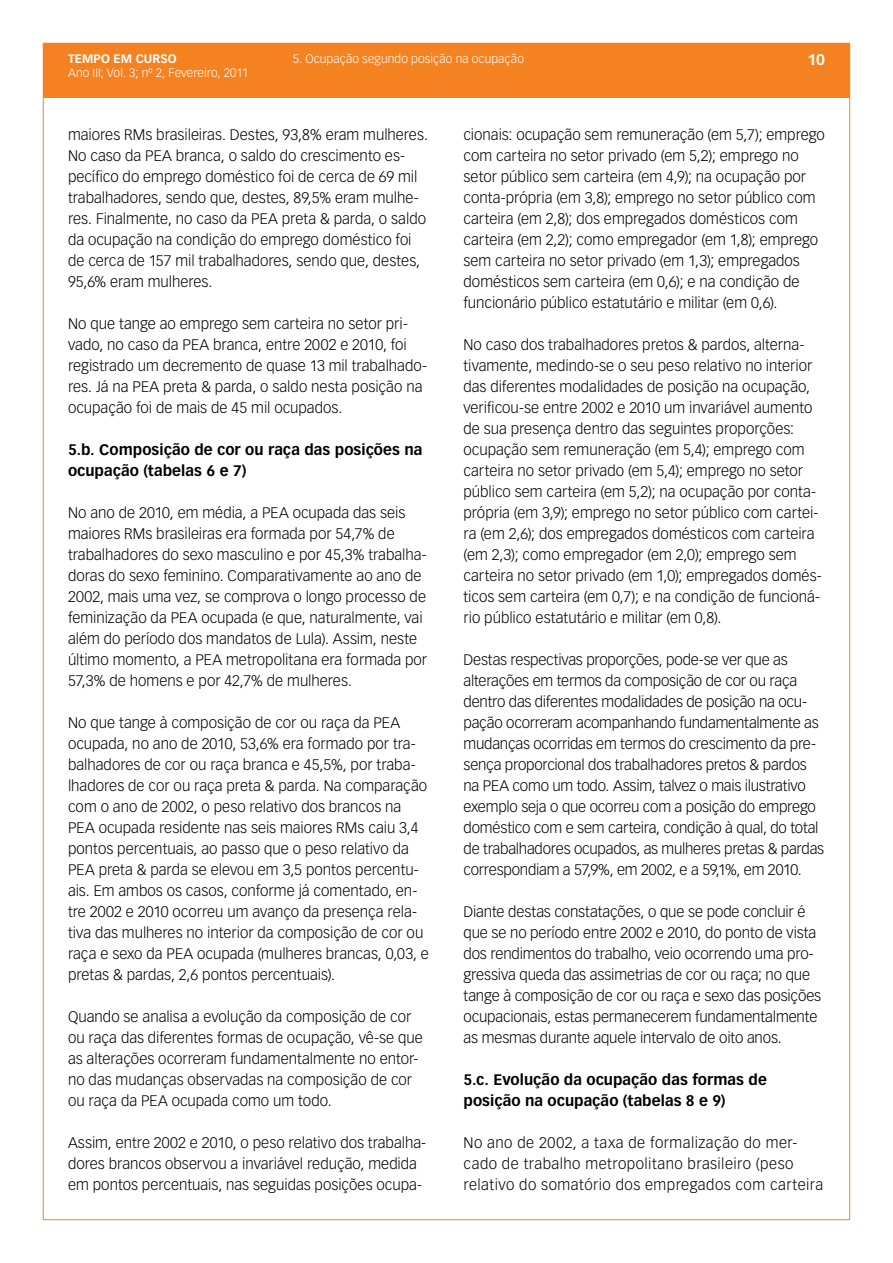
<style>
.page{position:relative;width:893px;height:1263px;background:#fff}
.page>*{position:absolute;margin:0;border:0;box-sizing:border-box;transform-origin:0 0}
.t1{font:300 15px/21px "Vectora LT Std";color:#000}
.t2{font:300 15px/21px "Vectora LT Std";letter-spacing:.03em;color:#000}
.t3{font:700 15px/21px "Vectora LT Std";letter-spacing:.005em;color:#000}
.t4{font:700 15px "Vectora LT Std";color:#fff}
.t5{font:300 12px "Vectora LT Std";letter-spacing:.01em;color:#fff}
.t6{font:700 12px "Vectora LT Std";letter-spacing:.01em;color:#fff}
</style>
<div class="page">
<div style="left:43px;top:43px;width:806px;height:55px;background:#f58220"></div>
<p class="t5" style="left:293px;top:52px;width:233px">5. Ocupação segundo posição na ocupação</p>
<p class="t6" style="left:68px;top:51px;width:110px">TEMPO EM CURSO</p>
<p class="t4" style="left:808px;top:51px;width:19px">10</p>
<p class="t5" style="left:68px;top:66px;width:182px">Ano III; Vol. 3; nº 2, Fevereiro, 2011</p>
<p class="t1" style="left:68px;top:124px;width:361px">maiores RMs brasileiras. Destes, 93,8% eram mulheres.<br>No caso da PEA branca, o saldo do crescimento es&shy;pecífico do emprego doméstico foi de cerca de 69 mil trabalhadores, sendo que, destes, 89,5% eram mulhe&shy;res. Finalmente, no caso da PEA preta &amp; parda, o saldo da ocupação na condição do emprego doméstico foi de cerca de 157 mil trabalhadores, sendo que, destes, 95,6% eram mulheres.</p>
<p class="t1" style="left:68px;top:313px;width:361px">No que tange ao emprego sem carteira no setor pri&shy;vado, no caso da PEA branca, entre 2002 e 2010, foi registrado um decremento de quase 13 mil trabalhado&shy;res. Já na PEA preta &amp; parda, o saldo nesta posição na ocupação foi de mais de 45 mil ocupados.</p>
<p class="t3" style="left:68px;top:439px;width:356px">5.b. Composição de cor ou raça das posições na ocupação (tabelas 6 e 7)</p>
<p class="t1" style="left:68px;top:502px;width:361px">No ano de 2010, em média, a PEA ocupada das seis maiores RMs brasileiras era formada por 54,7% de trabalhadores do sexo masculino e por 45,3% trabalha&shy;doras do sexo feminino. Comparativamente ao ano de 2002, mais uma vez, se comprova o longo processo de feminização da PEA ocupada (e que, naturalmente, vai além do período dos mandatos de Lula). Assim, neste último momento, a PEA metropolitana era formada por 57,3% de homens e por 42,7% de mulheres.</p>
<p class="t1" style="left:68px;top:712px;width:362px">No que tange à composição de cor ou raça da PEA ocupada, no ano de 2010, 53,6% era formado por tra&shy;balhadores de cor ou raça branca e 45,5%, por traba&shy;lhadores de cor ou raça preta &amp; parda. Na comparação com o ano de 2002, o peso relativo dos brancos na PEA ocupada residente nas seis maiores RMs caiu 3,4 pontos percentuais, ao passo que o peso relativo da PEA preta &amp; parda se elevou em 3,5 pontos percentu&shy;ais. Em ambos os casos, conforme já comentado, en&shy;tre 2002 e 2010 ocorreu um avanço da presença rela&shy;tiva das mulheres no interior da composição de cor ou raça e sexo da PEA ocupada (mulheres brancas, 0,03, e pretas &amp; pardas, 2,6 pontos percentuais).</p>
<p class="t1" style="left:68px;top:1006px;width:356px">Quando se analisa a evolução da composição de cor ou raça das diferentes formas de ocupação, vê-se que as alterações ocorreram fundamentalmente no entor&shy;no das mudanças observadas na composição de cor ou raça da PEA ocupada como um todo.</p>
<p class="t1" style="left:68px;top:1132px;width:360px">Assim, entre 2002 e 2010, o peso relativo dos trabalha&shy;dores brancos observou a invariável redução, medida em pontos percentuais, nas seguidas posições ocupa-</p>
<p class="t1" style="left:463px;top:124px;width:363px">cionais: ocupação sem remuneração (em 5,7); emprego com carteira no setor privado (em 5,2); emprego no setor público sem carteira (em 4,9); na ocupação por conta-própria (em 3,8); emprego no setor público com carteira (em 2,8); dos empregados domésticos com carteira (em 2,2); como empregador (em 1,8); emprego sem carteira no setor privado (em 1,3); empregados domésticos sem carteira (em 0,6); e na condição de funcionário público estatutário e militar (em 0,6).</p>
<p class="t1" style="left:463px;top:334px;width:360px">No caso dos trabalhadores pretos &amp; pardos, alterna&shy;tivamente, medindo-se o seu peso relativo no interior das diferentes modalidades de posição na ocupação, verificou-se entre 2002 e 2010 um invariável aumento de sua presença dentro das seguintes proporções: ocupação sem remuneração (em 5,4); emprego com carteira no setor privado (em 5,4); emprego no setor público sem carteira (em 5,2); na ocupação por conta&shy;própria (em 3,9); emprego no setor público com cartei&shy;ra (em 2,6); dos empregados domésticos com carteira (em 2,3); como empregador (em 2,0); emprego sem carteira no setor privado (em 1,0); empregados domés&shy;ticos sem carteira (em 0,7); e na condição de funcioná&shy;rio público estatutário e militar (em 0,8).</p>
<p class="t1" style="left:463px;top:649px;width:362px">Destas respectivas proporções, pode-se ver que as alterações em termos da composição de cor ou raça dentro das diferentes modalidades de posição na ocu&shy;pação ocorreram acompanhando fundamentalmente as mudanças ocorridas em termos do crescimento da pre&shy;sença proporcional dos trabalhadores pretos &amp; pardos na PEA como um todo. Assim, talvez o mais ilustrativo exemplo seja o que ocorreu com a posição do emprego doméstico com e sem carteira, condição à qual, do total de trabalhadores ocupados, as mulheres pretas &amp; pardas correspondiam a 57,9%, em 2002, e a 59,1%, em 2010.</p>
<p class="t1" style="left:463px;top:901px;width:359px">Diante destas constatações, o que se pode concluir é que se no período entre 2002 e 2010, do ponto de vista dos rendimentos do trabalho, veio ocorrendo uma pro&shy;gressiva queda das assimetrias de cor ou raça; no que tange à composição de cor ou raça e sexo das posições ocupacionais, estas permanecerem fundamentalmente as mesmas durante aquele intervalo de oito anos.</p>
<p class="t3" style="left:463px;top:1069px;width:305px">5.c. Evolução da ocupação das formas de posição na ocupação (tabelas 8 e 9)</p>
<p class="t2" style="left:463px;top:1132px;width:361px">No ano de 2002, a taxa de formalização do mer&shy;cado de trabalho metropolitano brasileiro (peso relativo do somatório dos empregados com carteira</p>
</div>
